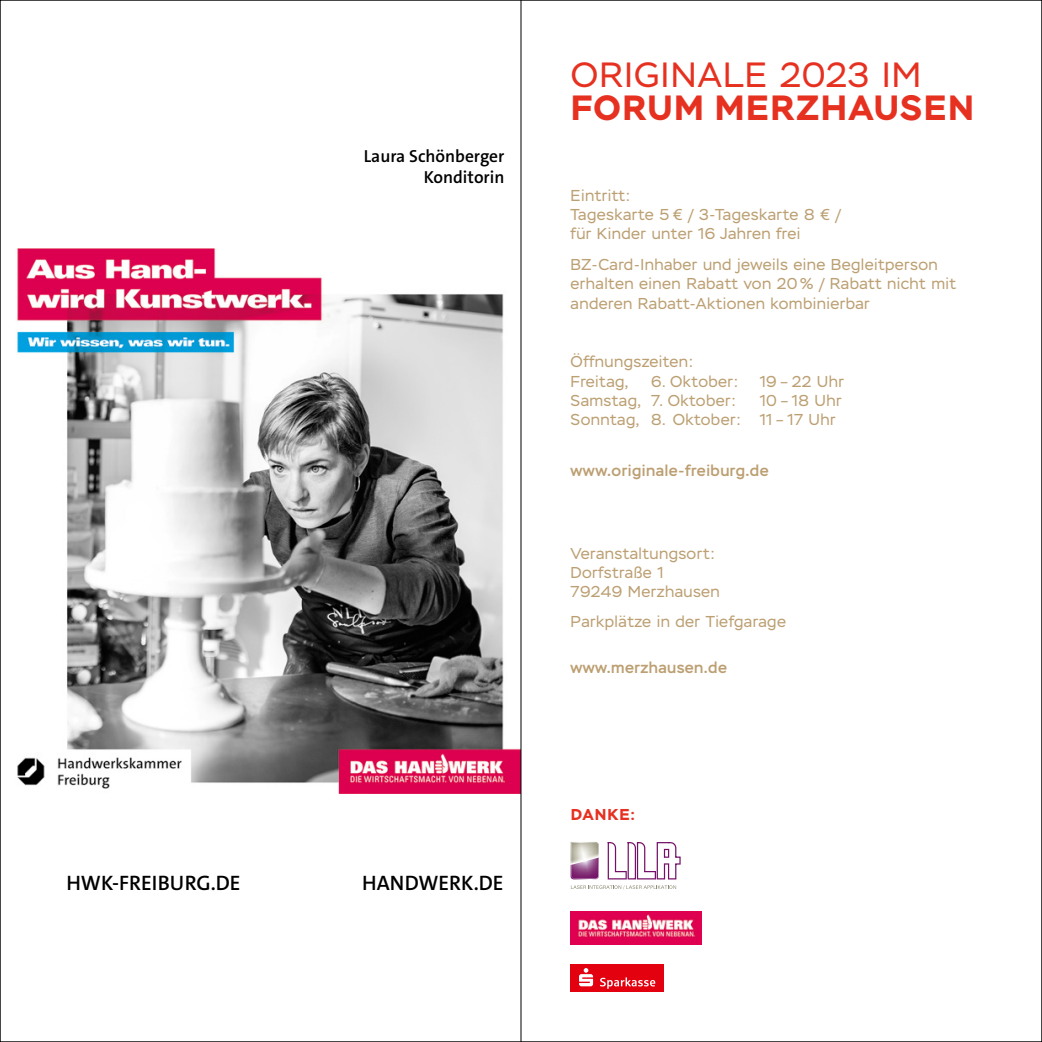
<style>
.page{position:relative;width:1042px;height:1042px;background:#fff}
.page>*{position:absolute;margin:0;border:0;box-sizing:border-box;transform-origin:0 0}
.t1{font:35px "Stem";letter-spacing:.035em;color:#e63121}
.t2{font:700 35px "Stem";letter-spacing:.045em;color:#e63121}
.t3{font:600 21px "The Sans C4 s";color:#000}
.t4{font:600 17.5px/21px "The Sans C4 s";color:#000;text-align:right}
.t5{font:15.75px/19.2px "Stem";letter-spacing:.025em;color:#bc9f72}
.t6{font:500 15.75px "Stem";letter-spacing:.03em;color:#bc9f72}
.t7{font:700 15.75px "Stem";letter-spacing:.06em;color:#e63121}
</style>
<div class="page">
<img style="left:17px;top:248px;width:504px;height:545px">
<div style="left:570px;top:964px;width:94px;height:28px;background:#e3000f"></div>
<svg style="left:600px;top:977px;width:55px;height:12px"></svg>
<svg style="left:579px;top:968px;width:14px;height:18px"></svg>
<svg style="left:608px;top:842px;width:72px;height:37px"></svg>
<img style="left:570px;top:842px;width:29px;height:15px">
<svg style="left:570px;top:857px;width:29px;height:22px"></svg>
<img style="left:571px;top:843px;width:27px;height:21px">
<svg style="left:571px;top:885px;width:105px;height:4px"></svg>
<img style="left:570px;top:911px;width:131px;height:33px">
<hr style="left:521px;top:0;width:1px;height:1042px;background:#000">
<h2 class="t3" style="left:66px;top:870px;width:176px">HWK-FREIBURG.DE</h2>
<p class="t4" style="left:364px;top:145px;width:142px">Laura Schönberger<br>Konditorin</p>
<h2 class="t3" style="left:362px;top:870px;width:143px">HANDWERK.DE</h2>
<h1 class="t1" style="left:571px;top:54px;width:352px">ORIGINALE 2023 IM</h1>
<h1 class="t2" style="left:571px;top:85px;width:405px">FORUM MERZHAUSEN</h1>
<p class="t5" style="left:570px;top:186px;width:272px">Eintritt:<br>Tageskarte 5 € / 3-Tageskarte 8 € / für Kinder unter 16 Jahren frei</p>
<p class="t5" style="left:570px;top:255px;width:387px">BZ-Card-Inhaber und jeweils eine Begleitperson erhalten einen Rabatt von 20 % / Rabatt nicht mit anderen Rabatt-Aktionen kombinierbar</p>
<p class="t5" style="left:570px;top:352px;width:125px">Öffnungszeiten:<br>Freitag,</p>
<p class="t5" style="left:651px;top:372px;width:89px">6. Oktober:</p>
<p class="t5" style="left:759px;top:372px;width:86px">19 – 22 Uhr</p>
<p class="t5" style="left:570px;top:391px;width:167px">Samstag, 7. Oktober:</p>
<p class="t5" style="left:570px;top:391px;width:273px;text-indent:189px">10 – 18 Uhr<br>Sonntag, 8. Oktober: 11 – 17 Uhr</p>
<p class="t6" style="left:570px;top:460px;width:200px">www.originale-freiburg.de</p>
<p class="t5" style="left:570px;top:544px;width:151px">Veranstaltungsort:<br>Dorfstraße 1<br>79249 Merzhausen</p>
<p class="t5" style="left:570px;top:611px;width:217px">Parkplätze in der Tiefgarage</p>
<p class="t6" style="left:570px;top:658px;width:158px">www.merzhausen.de</p>
<p class="t7" style="left:571px;top:804px;width:66px">DANKE:</p>
</div>
